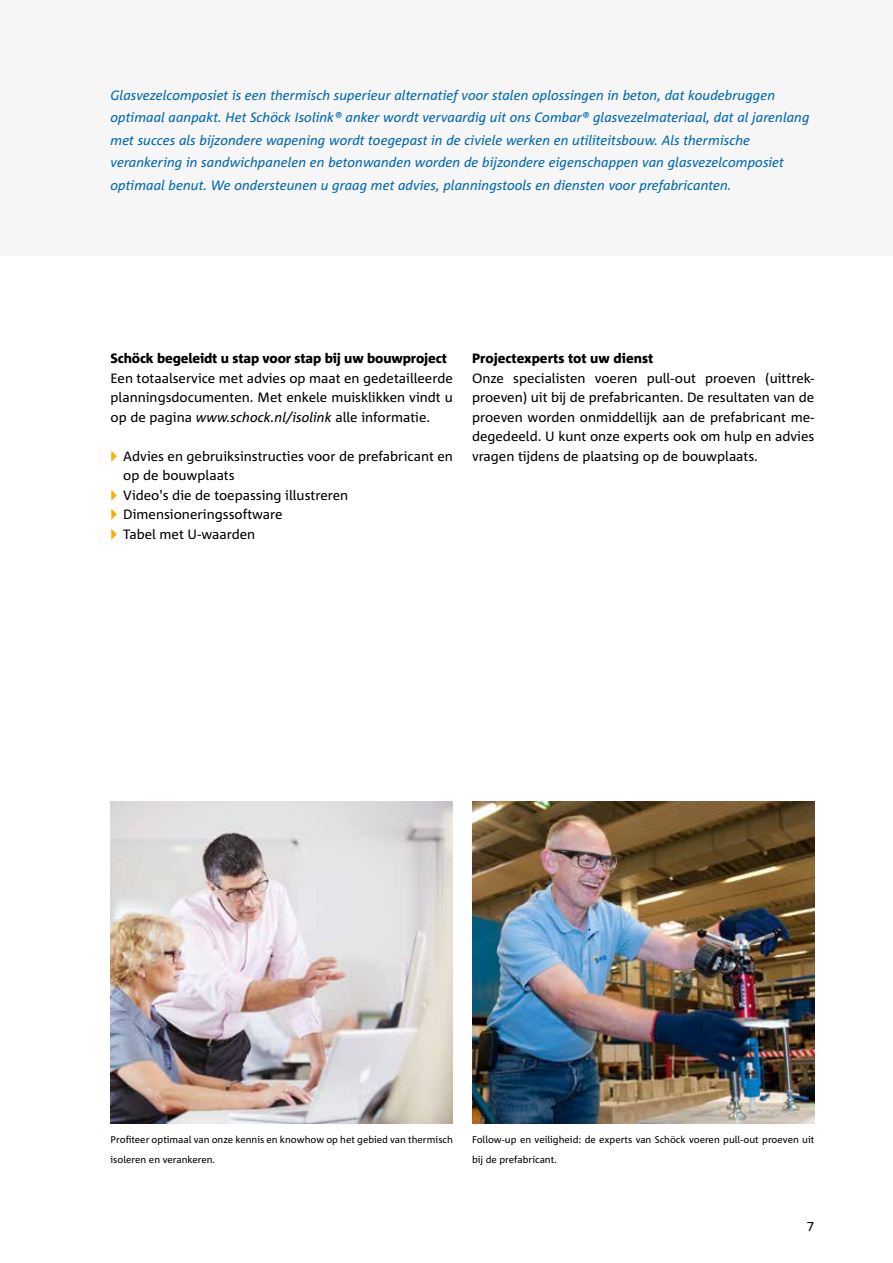
<style>
.page{position:relative;width:893px;height:1263px;background:#fff}
.page>*{position:absolute;margin:0;border:0;box-sizing:border-box;transform-origin:0 0}
.t1{font:13.5px/19.5px "Corpid Schoeck";color:#000;text-align:justify}
.t2{font:italic 13.5px/22.5px "Corpid Schoeck";color:#0069b4}
.t3{font:800 13.5px "Corpid Schoeck";letter-spacing:-.01em;color:#000}
.t4{font:9.75px/19.5px "Corpid Schoeck";color:#000}
.s1{font-style:italic}
.s2{color:#f9b000}
</style>
<div class="page">
<div style="left:0;top:0;width:893px;height:255px;background:#f6f6f6"></div>
<img style="left:111px;top:802px;width:342px;height:322px">
<img style="left:472px;top:802px;width:342px;height:322px">
<p class="t2" style="left:111px;top:84px;width:701px">Glasvezelcomposiet is een thermisch superieur alternatief voor stalen oplossingen in beton, dat koudebruggen optimaal aanpakt. Het Schöck Isolink® anker wordt vervaardig uit ons Combar® glasvezelmateriaal, dat al jarenlang met succes als bijzondere wapening wordt toegepast in de civiele werken en utiliteitsbouw. Als thermische verankering in sandwichpanelen en betonwanden worden de bijzondere eigenschappen van glasvezelcomposiet optimaal benut. We ondersteunen u graag met advies, planningstools en diensten voor prefabricanten.</p>
<p class="t3" style="left:111px;top:350px;width:338px">Schöck begeleidt u stap voor stap bij uw bouwproject</p>
<p class="t1" style="left:111px;top:368px;width:344px">Een totaalservice met advies op maat en gedetailleerde planningsdocumenten. Met enkele muisklikken vindt u op de pagina <span class="s1">www.schock.nl/isolink</span> alle informatie.</p>
<p class="t1" style="left:111px;top:446px;width:344px"><span class="s2">▶</span> Advies en gebruiksinstructies voor de prefabricant en</p>
<p class="t1" style="left:123px;top:465px;width:113px">op de bouwplaats</p>
<p class="t1" style="left:111px;top:485px;width:239px"><span class="s2">▶</span> Video's die de toepassing illustreren</p>
<p class="t1" style="left:111px;top:504px;width:174px"><span class="s2">▶</span> Dimensioneringssoftware</p>
<p class="t1" style="left:111px;top:524px;width:146px"><span class="s2">▶</span> Tabel met U-waarden</p>
<p class="t3" style="left:472px;top:350px;width:183px">Projectexperts tot uw dienst</p>
<p class="t1" style="left:472px;top:368px;width:344px">Onze specialisten voeren pull-out proeven (uittrek&shy;proeven) uit bij de prefabricanten. De resultaten van de proeven worden onmiddellijk aan de prefabricant me&shy;degedeeld. U kunt onze experts ook om hulp en advies vragen tijdens de plaatsing op de bouwplaats.</p>
<p class="t4" style="left:111px;top:1130px;width:344px">Profiteer optimaal van onze kennis en knowhow op het gebied van thermisch isoleren en verankeren.</p>
<p class="t4" style="left:472px;top:1130px;width:344px">Follow-up en veiligheid: de experts van Schöck voeren pull-out proeven uit bij de prefabricant.</p>
<p class="t1" style="left:807px;top:1216px;width:9px">7</p>
</div>
